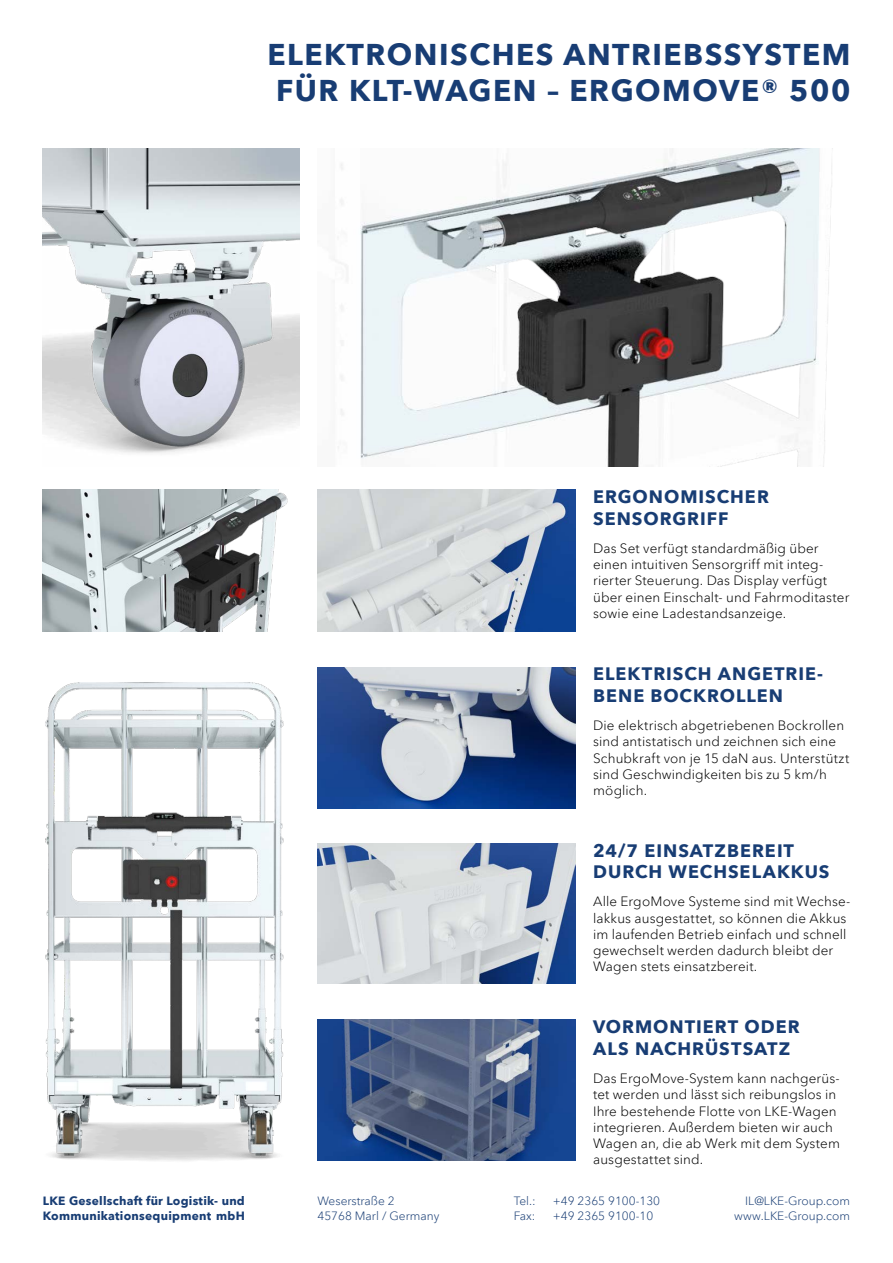
<style>
.page{position:relative;width:893px;height:1263px;background:#fff}
.page>*{position:absolute;margin:0;border:0;box-sizing:border-box;transform-origin:0 0}
.t1{font:700 30px/36px "Avenir Next LT Pro";letter-spacing:.05em;color:#183d74}
.t2{font:700 18px/21.6px "Avenir Next LT Pro";letter-spacing:.055em;color:#183d74}
.t3{font:300 13.5px/16.2px "Avenir Next LT Pro";letter-spacing:.01em;color:#000}
.t4{font:300 12px/15px "Avenir Next LT Pro";color:#183d74}
.t5{font:700 12px/15px "Avenir Next LT Pro";letter-spacing:.02em;color:#183d74}
</style>
<div class="page">
<img style="left:318px;top:490px;width:257px;height:141px">
<img style="left:318px;top:668px;width:257px;height:140px">
<img style="left:318px;top:843px;width:257px;height:141px">
<img style="left:318px;top:1020px;width:257px;height:140px">
<img style="left:45px;top:682px;width:239px;height:479px">
<img style="left:333px;top:149px;width:499px;height:318px">
<img style="left:43px;top:489px;width:245px;height:142px">
<img style="left:43px;top:149px;width:257px;height:304px">
<h1 class="t1" style="left:267px;top:37px;width:584px">ELEKTRONISCHES ANTRIEBSSYSTEM<br>FÜR KLT-WAGEN – ERGOMOVE® 500</h1>
<h2 class="t2" style="left:593px;top:486px;width:177px">ERGONOMISCHER<br>SENSORGRIFF</h2>
<p class="t3" style="left:593px;top:540px;width:258px">Das Set verfügt standardmäßig über einen intuitiven Sensorgriff mit integ&shy;rierter Steuerung. Das Display verfügt über einen Einschalt- und Fahrmoditaster sowie eine Ladestandsanzeige.</p>
<h2 class="t2" style="left:593px;top:663px;width:230px">ELEKTRISCH ANGETRIE-<br>BENE BOCKROLLEN</h2>
<p class="t3" style="left:593px;top:717px;width:258px">Die elektrisch abgetriebenen Bockrollen sind antistatisch und zeichnen sich eine Schubkraft von je 15 daN aus. Unterstützt sind Geschwindigkeiten bis zu 5 km/h möglich.</p>
<h2 class="t2" style="left:593px;top:839px;width:238px">24/7 EINSATZBEREIT<br>DURCH WECHSELAKKUS</h2>
<p class="t3" style="left:593px;top:893px;width:259px">Alle ErgoMove Systeme sind mit Wechse&shy;lakkus ausgestattet, so können die Akkus im laufenden Betrieb einfach und schnell gewechselt werden dadurch bleibt der Wagen stets einsatzbereit.</p>
<h2 class="t2" style="left:593px;top:1016px;width:208px">VORMONTIERT ODER<br>ALS NACHRÜSTSATZ</h2>
<p class="t3" style="left:593px;top:1070px;width:248px">Das ErgoMove-System kann nachgerüs&shy;tet werden und lässt sich reibungslos in Ihre bestehende Flotte von LKE-Wagen integrieren. Außerdem bieten wir auch Wagen an, die ab Werk mit dem System ausgestattet sind.</p>
<p class="t5" style="left:43px;top:1194px;width:203px">LKE Gesellschaft für Logistik- und<br>Kommunikationsequipment mbH</p>
<p class="t4" style="left:317px;top:1194px;width:123px">Weserstraße 2<br>45768 Marl / Germany</p>
<p class="t4" style="left:734px;top:1194px;width:117px;text-align:right">IL@LKE-Group.com www.LKE-Group.com</p>
<p class="t4" style="left:514px;top:1194px;width:23px">Tel.:</p>
<p class="t4" style="left:553px;top:1194px;width:109px">+49 2365 9100-130</p>
<p class="t4" style="left:514px;top:1209px;width:23px">Fax:</p>
<p class="t4" style="left:553px;top:1209px;width:102px">+49 2365 9100-10</p>
</div>
